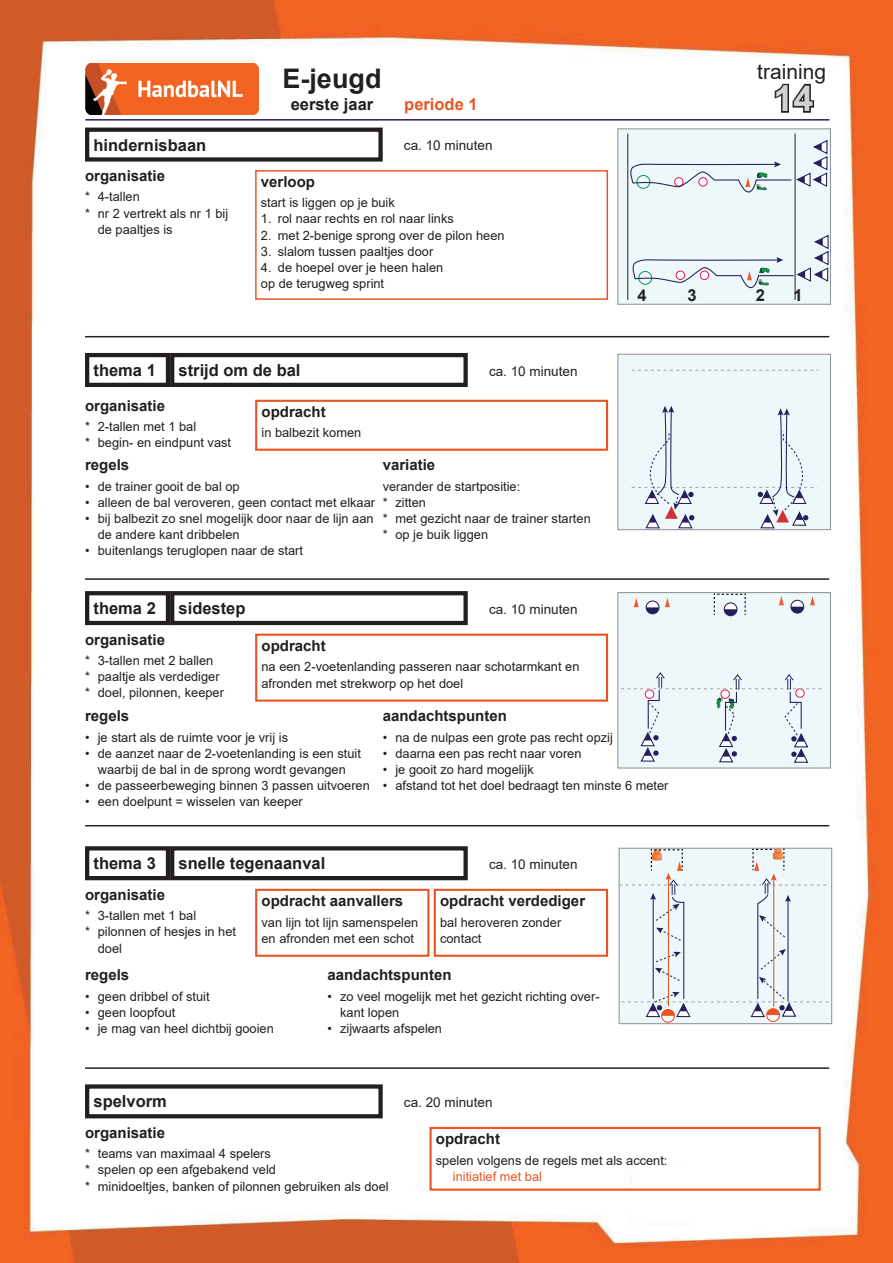
<style>
.page{position:relative;width:893px;height:1263px;background:#fff}
.page>*{position:absolute;margin:0;border:0;box-sizing:border-box;transform-origin:0 0}
.t1{font:700 36px "Arial";color:#d1d2d4}
.t2{font:700 27px "Arial";color:#231f20}
.t3{font:21px "Arial";color:#231f20}
.t4{font:700 16.5px "Arial";color:#231f20}
.t5{font:700 16.5px "Arial";color:#e85524}
.t6{font:700 15px "Arial";color:#231f20}
.t7{font:13.5px "Arial";color:#231f20}
.t8{font:12.9px/16.2px "Arial";color:#231f20}
.t9{font:12.9px "Arial";color:#e85524}
</style>
<div class="page">
<img style="left:0;top:0;width:893px;height:1263px">
<hr style="left:85px;top:119px;width:744px;height:2px;background:#24205c">
<svg style="left:773px;top:82px;width:42px;height:32px"></svg>
<img style="left:85px;top:64px;width:174px;height:50px">
<hr style="left:85px;top:336px;width:744px;height:1px;background:#231f20">
<hr style="left:85px;top:578px;width:744px;height:2px;background:#231f20">
<hr style="left:85px;top:825px;width:744px;height:1px;background:#231f20">
<hr style="left:85px;top:1067px;width:744px;height:2px;background:#231f20">
<div style="left:85px;top:1084px;width:298px;height:34px;border:4px solid #231f20"></div>
<div style="left:429px;top:1127px;width:392px;height:64px;border:2px solid #e85524"></div>
<div style="left:85px;top:128px;width:298px;height:34px;border:4px solid #231f20"></div>
<div style="left:255px;top:170px;width:353px;height:130px;border:1px solid #e85524"></div>
<div style="left:618px;top:129px;width:212px;height:175px;background:#eef8fb"></div>
<div style="left:617px;top:128px;width:214px;height:177px;border:1px solid #939598"></div>
<hr style="left:795px;top:134px;width:1px;height:166px;background:#231f20">
<hr style="left:627px;top:134px;width:1px;height:166px;background:#231f20">
<svg style="left:632px;top:234px;width:197px;height:66px"></svg>
<svg style="left:628px;top:139px;width:200px;height:68px"></svg>
<div style="left:170px;top:353px;width:298px;height:34px;border:4px solid #231f20"></div>
<div style="left:85px;top:353px;width:85px;height:34px;border:4px solid #231f20"></div>
<div style="left:255px;top:400px;width:353px;height:51px;border:2px solid #e85524"></div>
<div style="left:618px;top:354px;width:212px;height:176px;background:#eef8fb"></div>
<div style="left:617px;top:354px;width:214px;height:176px;border:1px solid #939598"></div>
<svg style="left:632px;top:370px;width:187px;height:1px"></svg>
<svg style="left:628px;top:406px;width:196px;height:123px"></svg>
<div style="left:170px;top:591px;width:298px;height:34px;border:4px solid #231f20"></div>
<div style="left:255px;top:634px;width:353px;height:68px;border:2px solid #e85524"></div>
<div style="left:85px;top:591px;width:85px;height:34px;border:4px solid #231f20"></div>
<div style="left:618px;top:593px;width:212px;height:175px;background:#eef8fb"></div>
<div style="left:617px;top:592px;width:214px;height:176px;border:1px solid #939598"></div>
<svg style="left:634px;top:598px;width:5px;height:9px"></svg>
<svg style="left:665px;top:598px;width:5px;height:9px"></svg>
<svg style="left:779px;top:596px;width:5px;height:9px"></svg>
<svg style="left:810px;top:596px;width:5px;height:9px"></svg>
<svg style="left:621px;top:672px;width:201px;height:91px"></svg>
<svg style="left:791px;top:600px;width:13px;height:13px"></svg>
<div style="left:790px;top:600px;width:14px;height:13px;border:1px solid #24205c;border-radius:50%"></div>
<svg style="left:791px;top:607px;width:13px;height:6px"></svg>
<svg style="left:714px;top:594px;width:32px;height:22px"></svg>
<svg style="left:646px;top:601px;width:13px;height:13px"></svg>
<div style="left:646px;top:600px;width:13px;height:14px;border:1px solid #24205c;border-radius:50%"></div>
<svg style="left:646px;top:607px;width:13px;height:7px"></svg>
<div style="left:170px;top:846px;width:298px;height:34px;border:4px solid #231f20"></div>
<div style="left:255px;top:889px;width:174px;height:68px;border:2px solid #e85524"></div>
<div style="left:85px;top:846px;width:85px;height:34px;border:4px solid #231f20"></div>
<div style="left:619px;top:848px;width:213px;height:176px;background:#eef8fb"></div>
<div style="left:619px;top:848px;width:213px;height:176px;border:1px solid #939598"></div>
<svg style="left:767px;top:1009px;width:12px;height:12px"></svg>
<div style="left:766px;top:1008px;width:14px;height:14px;border:1px solid #e75424;border-radius:50%"></div>
<div style="left:662px;top:1009px;width:12px;height:13px;background:#fff;border-radius:50%"></div>
<div style="left:661px;top:1009px;width:14px;height:14px;border:1px solid #e75424;border-radius:50%"></div>
<svg style="left:619px;top:849px;width:210px;height:169px"></svg>
<div style="left:434px;top:889px;width:174px;height:68px;border:2px solid #e85524"></div>
<h2 class="t2" style="left:282px;top:59px;width:101px">E-jeugd</h2>
<p class="t4" style="left:291px;top:92px;width:84px">eerste jaar</p>
<p class="t5" style="left:404px;top:92px;width:75px">periode 1</p>
<p class="t4" style="left:94px;top:133px;width:114px">hindernisbaan</p>
<p class="t7" style="left:404px;top:136px;width:90px">ca. 10 minuten</p>
<p class="t6" style="left:85px;top:165px;width:82px">organisatie</p>
<p class="t8" style="left:85px;top:189px;width:56px">* 4-tallen</p>
<p class="t8" style="left:85px;top:205px;width:145px">* nr 2 vertrekt als nr 1 bij</p>
<p class="t8" style="left:98px;top:221px;width:76px">de paaltjes is</p>
<p class="t6" style="left:261px;top:171px;width:56px">verloop</p>
<p class="t8" style="left:261px;top:194px;width:136px">start is liggen op je buik</p>
<p class="t8" style="left:261px;top:211px;width:195px">1. rol naar rechts en rol naar links</p>
<p class="t8" style="left:261px;top:227px;width:245px">2. met 2-benige sprong over de pilon heen</p>
<p class="t8" style="left:261px;top:243px;width:174px">3. slalom tussen paaltjes door</p>
<p class="t8" style="left:261px;top:259px;width:184px">4. de hoepel over je heen halen op de terugweg sprint</p>
<p class="t4" style="left:94px;top:359px;width:64px">thema 1</p>
<p class="t4" style="left:179px;top:359px;width:123px">strijd om de bal</p>
<p class="t7" style="left:489px;top:362px;width:90px">ca. 10 minuten</p>
<p class="t6" style="left:85px;top:395px;width:82px">organisatie</p>
<p class="t8" style="left:85px;top:418px;width:148px">* 2-tallen met 1 bal<br>* begin- en eindpunt vast</p>
<p class="t6" style="left:261px;top:401px;width:66px">opdracht</p>
<p class="t8" style="left:261px;top:425px;width:101px">in balbezit komen</p>
<p class="t6" style="left:85px;top:454px;width:46px">regels</p>
<p class="t8" style="left:85px;top:478px;width:156px">• de trainer gooit de bal op</p>
<p class="t8" style="left:85px;top:494px;width:292px">• alleen de bal veroveren, geen contact met elkaar</p>
<p class="t8" style="left:98px;top:510px;width:277px;text-indent:-13px">• bij balbezit zo snel mogelijk door naar de lijn aan de andere kant dribbelen</p>
<p class="t8" style="left:85px;top:543px;width:220px">• buitenlangs teruglopen naar de start</p>
<p class="t6" style="left:383px;top:454px;width:54px">variatie</p>
<p class="t8" style="left:383px;top:478px;width:210px">verander de startpositie:<br>* zitten<br>* met gezicht naar de trainer starten * op je buik liggen</p>
<p class="t4" style="left:94px;top:597px;width:64px">thema 2</p>
<p class="t7" style="left:489px;top:600px;width:90px">ca. 10 minuten</p>
<p class="t4" style="left:179px;top:597px;width:68px">sidestep</p>
<h3 class="t3" style="left:757px;top:57px;width:70px">training</h3>
<h1 class="t1" style="left:773px;top:73px;width:42px">14</h1>
<p class="t4" style="left:637px;top:283px;width:11px">4</p>
<p class="t4" style="left:687px;top:283px;width:11px">3</p>
<p class="t4" style="left:756px;top:283px;width:11px">2</p>
<p class="t4" style="left:793px;top:283px;width:11px">1</p>
<p class="t6" style="left:85px;top:629px;width:82px">organisatie</p>
<p class="t8" style="left:85px;top:652px;width:140px">* 3-tallen met 2 ballen<br>* paaltje als verdediger * doel, pilonnen, keeper</p>
<p class="t6" style="left:261px;top:635px;width:66px">opdracht</p>
<p class="t8" style="left:261px;top:659px;width:319px">na een 2-voetenlanding passeren naar schotarmkant en afronden met strekworp op het doel</p>
<p class="t6" style="left:383px;top:705px;width:126px">aandachtspunten</p>
<p class="t8" style="left:383px;top:729px;width:232px">• na de nulpas een grote pas recht opzij</p>
<p class="t8" style="left:383px;top:745px;width:200px">• daarna een pas recht naar voren</p>
<p class="t8" style="left:383px;top:761px;width:153px">• je gooit zo hard mogelijk</p>
<p class="t8" style="left:383px;top:777px;width:287px">• afstand tot het doel bedraagt ten minste 6 meter</p>
<p class="t6" style="left:85px;top:705px;width:46px">regels</p>
<p class="t8" style="left:85px;top:729px;width:205px">• je start als de ruimte voor je vrij is</p>
<p class="t8" style="left:85px;top:745px;width:277px;text-align:center">• de aanzet naar de 2-voetenlanding is een stuit waarbij de bal in de sprong wordt gevangen</p>
<p class="t8" style="left:85px;top:777px;width:286px">• de passeerbeweging binnen 3 passen uitvoeren</p>
<p class="t8" style="left:85px;top:794px;width:219px">• een doelpunt = wisselen van keeper</p>
<p class="t4" style="left:94px;top:852px;width:64px">thema 3</p>
<p class="t4" style="left:179px;top:852px;width:148px">snelle tegenaanval</p>
<p class="t7" style="left:489px;top:855px;width:90px">ca. 10 minuten</p>
<p class="t6" style="left:261px;top:890px;width:143px">opdracht aanvallers</p>
<p class="t8" style="left:261px;top:914px;width:158px">van lijn tot lijn samenspelen en afronden met een schot</p>
<p class="t6" style="left:85px;top:884px;width:82px">organisatie</p>
<p class="t8" style="left:85px;top:907px;width:113px">* 3-tallen met 1 bal</p>
<p class="t8" style="left:85px;top:924px;width:153px">* pilonnen of hesjes in het</p>
<p class="t8" style="left:98px;top:940px;width:26px">doel</p>
<p class="t6" style="left:440px;top:890px;width:147px">opdracht verdediger</p>
<p class="t8" style="left:440px;top:914px;width:123px">bal heroveren zonder contact</p>
<p class="t6" style="left:85px;top:965px;width:46px">regels</p>
<p class="t8" style="left:85px;top:988px;width:126px">• geen dribbel of stuit</p>
<p class="t8" style="left:85px;top:1004px;width:92px">• geen loopfout</p>
<p class="t8" style="left:85px;top:1021px;width:190px">• je mag van heel dichtbij gooien</p>
<p class="t6" style="left:327px;top:965px;width:126px">aandachtspunten</p>
<p class="t8" style="left:340px;top:988px;width:261px;text-indent:-13px">• zo veel mogelijk met het gezicht richting over&shy;kant lopen</p>
<p class="t8" style="left:327px;top:1021px;width:116px">• zijwaarts afspelen</p>
<p class="t4" style="left:94px;top:1090px;width:75px">spelvorm</p>
<p class="t6" style="left:85px;top:1122px;width:82px">organisatie</p>
<p class="t8" style="left:85px;top:1145px;width:305px">* teams van maximaal 4 spelers<br>* spelen op een afgebakend veld<br>* minidoeltjes, banken of pilonnen gebruiken als doel</p>
<p class="t7" style="left:404px;top:1093px;width:90px">ca. 20 minuten</p>
<p class="t6" style="left:436px;top:1128px;width:66px">opdracht</p>
<p class="t8" style="left:436px;top:1152px;width:233px">spelen volgens de regels met als accent:</p>
<p class="t9" style="left:453px;top:1167px;width:91px">initiatief met bal</p>
</div>
